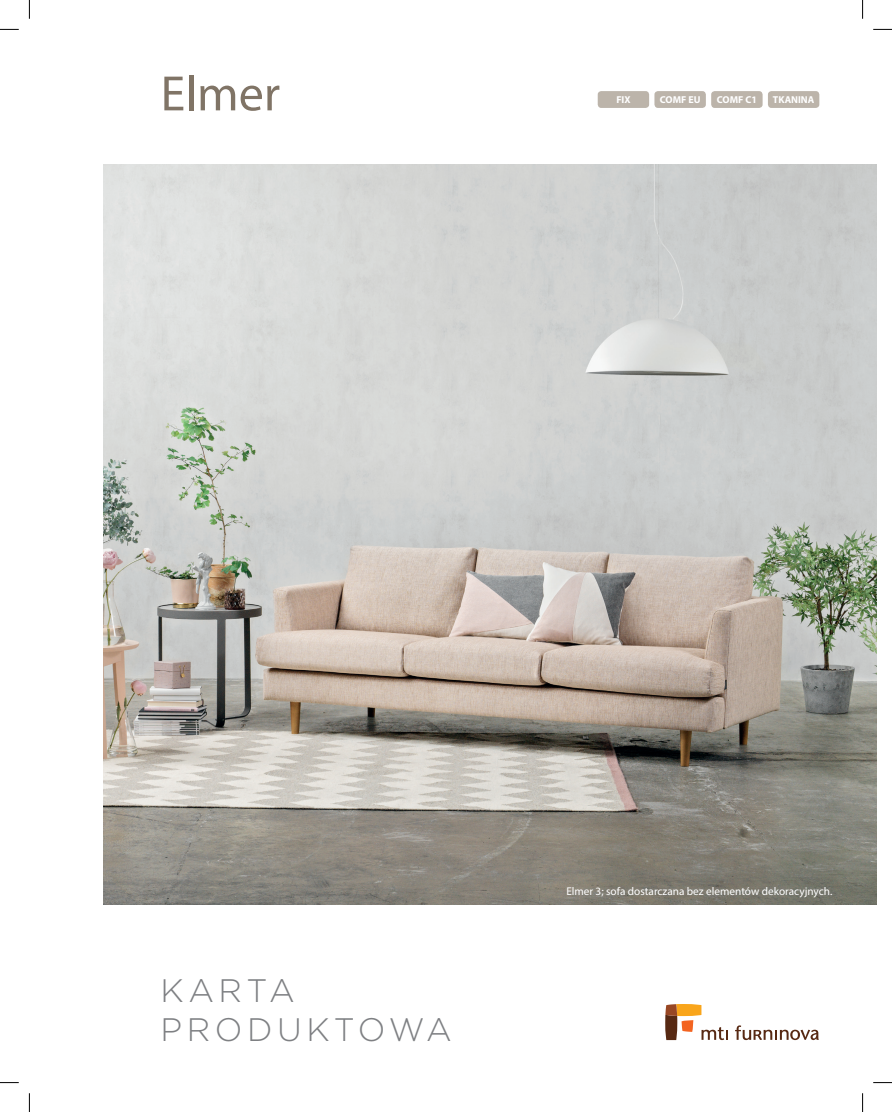
<style>
.page{position:relative;width:892px;height:1112px;background:#fff}
.page>*{position:absolute;margin:0;border:0;box-sizing:border-box;transform-origin:0 0}
.t1{font:50px "Myriad Pro";color:#807466}
.t2{font:300 32.5px/39px "Gotham";letter-spacing:.14em;color:#7e8083}
.t3{font:11.25px "Myriad Pro";color:#fff}
.t4{font:700 10px "Myriad Pro";color:#fff}
</style>
<div class="page">
<img style="left:104px;top:164px;width:772px;height:740px">
<svg style="left:665px;top:1004px;width:63px;height:35px"></svg>
<svg style="left:735px;top:1025px;width:83px;height:14px"></svg>
<div style="left:654px;top:91px;width:51px;height:17px;background:#bcb4aa;border-radius:4px"></div>
<div style="left:597px;top:91px;width:52px;height:17px;background:#bcb4aa;border-radius:4px"></div>
<div style="left:767px;top:91px;width:52px;height:17px;background:#bcb4aa;border-radius:4px"></div>
<div style="left:711px;top:91px;width:51px;height:17px;background:#bcb4aa;border-radius:4px"></div>
<svg style="left:0;top:29px;width:19px;height:1px"></svg>
<svg style="left:873px;top:29px;width:18px;height:1px"></svg>
<svg style="left:0;top:1082px;width:19px;height:1px"></svg>
<svg style="left:873px;top:1082px;width:18px;height:1px"></svg>
<svg style="left:29px;top:0;width:1px;height:19px"></svg>
<svg style="left:29px;top:1093px;width:1px;height:18px"></svg>
<svg style="left:862px;top:0;width:1px;height:19px"></svg>
<svg style="left:862px;top:1093px;width:1px;height:18px"></svg>
<h1 class="t1" style="left:160px;top:63px;width:121px">Elmer</h1>
<p class="t4" style="left:616px;top:93px;width:16px">FIX</p>
<p class="t4" style="left:659px;top:93px;width:42px">COMF EU</p>
<p class="t4" style="left:716px;top:93px;width:42px">COMF C1</p>
<p class="t4" style="left:772px;top:93px;width:43px">TKANINA</p>
<h2 class="t2" style="left:160px;top:969px;width:293px">KARTA<br>PRODUKTOWA</h2>
<p class="t3" style="left:566px;top:883px;width:267px">Elmer 3; sofa dostarczana bez elementów dekoracyjnych.</p>
</div>
